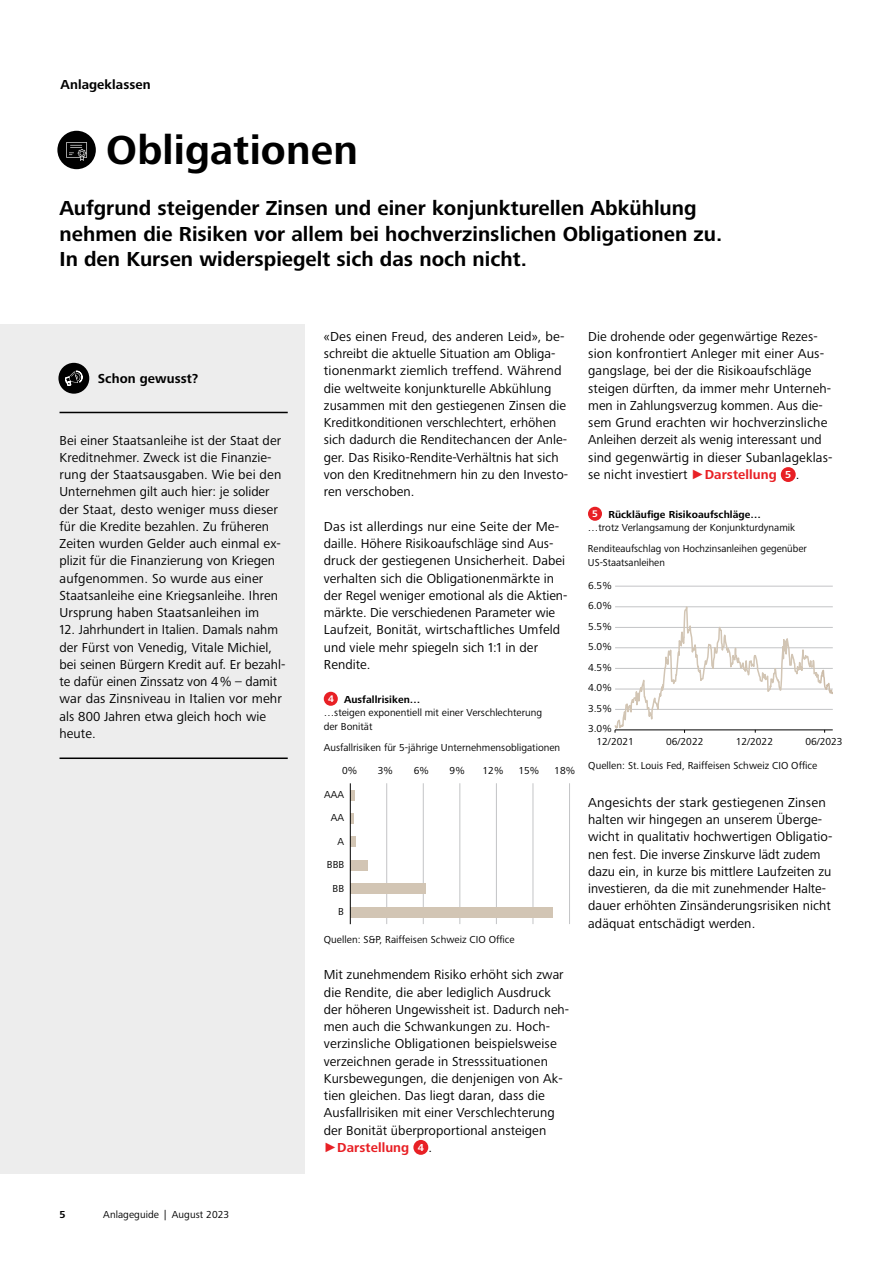
<style>
.page{position:relative;width:893px;height:1263px;background:#fff}
.page>*{position:absolute;margin:0;border:0;box-sizing:border-box;transform-origin:0 0}
.t1{font:700 42px "Frutiger Next LTW1 G";letter-spacing:.005em;color:#000}
.t2{font:700 21px/25.5px "Frutiger Next LTW1 G";color:#000}
.t3{font:13.5px/17.2px "Frutiger Next LTW1 G";letter-spacing:.005em;color:#000}
.t4{font:700 13.5px "Frutiger Next LTW1 G";letter-spacing:.005em;color:#000}
.t5{font:10.5px/13.5px "Frutiger Next LTW1 G";color:#000}
.t6{font:10.5px "Frutiger Next LTW1 G";color:#020202}
.t7{font:700 10.5px "Frutiger Next LTW1 G";color:#000}
.s1{font-weight:700;font-size:9.9px;color:#fff}
.s2{font-weight:700}
.s3{font-family:"Arial";color:#e82025}
.s4{font-weight:700;color:#e82025}
.s5{font-weight:700;font-size:10.5px;color:#fff}
</style>
<div class="page">
<div style="left:0;top:324px;width:305px;height:850px;background:#ededed"></div>
<div style="left:58px;top:363px;width:31px;height:31px;background:#000;border-radius:50%"></div>
<svg style="left:65px;top:371px;width:17px;height:15px"></svg>
<hr style="left:60px;top:412px;width:228px;height:1px;background:#000">
<div style="left:413px;top:1140px;width:15px;height:15px;background:#e82025;border-radius:50%"></div>
<div style="left:781px;top:467px;width:15px;height:15px;background:#e82025;border-radius:50%"></div>
<div style="left:57px;top:131px;width:39px;height:38px;background:#000;border-radius:50%"></div>
<svg style="left:66px;top:142px;width:21px;height:19px"></svg>
<hr style="left:60px;top:757px;width:228px;height:2px;background:#000">
<div style="left:324px;top:692px;width:14px;height:14px;background:#e82025;border-radius:50%"></div>
<hr style="left:386px;top:783px;width:1px;height:141px;background:#c3c4c6">
<hr style="left:423px;top:783px;width:1px;height:141px;background:#c3c4c6">
<hr style="left:460px;top:783px;width:1px;height:141px;background:#c3c4c6">
<hr style="left:496px;top:783px;width:1px;height:141px;background:#c3c4c6">
<hr style="left:533px;top:783px;width:1px;height:141px;background:#c3c4c6">
<hr style="left:569px;top:783px;width:1px;height:141px;background:#c3c4c6">
<hr style="left:350px;top:790px;width:4px;height:10px;background:#d2c5b4">
<hr style="left:350px;top:813px;width:4px;height:11px;background:#d2c5b4">
<div style="left:350px;top:837px;width:6px;height:10px;background:#d2c5b4"></div>
<div style="left:350px;top:907px;width:203px;height:10px;background:#d2c5b4"></div>
<div style="left:350px;top:860px;width:18px;height:11px;background:#d2c5b4"></div>
<div style="left:350px;top:883px;width:76px;height:11px;background:#d2c5b4"></div>
<hr style="left:350px;top:783px;width:1px;height:141px;background:#000">
<div style="left:588px;top:507px;width:14px;height:14px;background:#e82025;border-radius:50%"></div>
<hr style="left:615px;top:586px;width:218px;height:1px;background:#c3c4c6">
<svg style="left:615px;top:606px;width:218px;height:127px"></svg>
<p class="t4" style="left:61px;top:77px;width:92px">Anlageklassen</p>
<h1 class="t1" style="left:106px;top:126px;width:253px">Obligationen</h1>
<h2 class="t2" style="left:60px;top:196px;width:664px">Aufgrund steigender Zinsen und einer konjunkturellen Abkühlung nehmen die Risiken vor allem bei hochverzinslichen Obligationen zu.<br>In den Kursen widerspiegelt sich das noch nicht.</h2>
<p class="t4" style="left:98px;top:371px;width:102px">Schon gewusst?</p>
<p class="t3" style="left:60px;top:432px;width:223px">Bei einer Staatsanleihe ist der Staat der Kreditnehmer. Zweck ist die Finanzie&shy;rung der Staatsausgaben. Wie bei den Unternehmen gilt auch hier: je solider der Staat, desto weniger muss dieser für die Kredite bezahlen. Zu früheren Zeiten wurden Gelder auch einmal ex&shy;plizit für die Finanzierung von Kriegen aufgenommen. So wurde aus einer Staatsanleihe eine Kriegsanleihe. Ihren Ursprung haben Staatsanleihen im</p>
<p class="t3" style="left:60px;top:621px;width:227px">12. Jahrhundert in Italien. Damals nahm der Fürst von Venedig, Vitale Michiel, bei seinen Bürgern Kredit auf. Er bezahl&shy;te dafür einen Zinssatz von 4% – damit war das Zinsniveau in Italien vor mehr als 800 Jahren etwa gleich hoch wie heute.</p>
<p class="t7" style="left:60px;top:1209px;width:8px">5</p>
<p class="t5" style="left:103px;top:1208px;width:127px">Anlageguide | August 2023</p>
<p class="t3" style="left:324px;top:328px;width:245px">«Des einen Freud, des anderen Leid», be&shy;schreibt die aktuelle Situation am Obliga&shy;tionenmarkt ziemlich treffend. Während die weltweite konjunkturelle Abkühlung zusammen mit den gestiegenen Zinsen die Kreditkonditionen verschlechtert, erhöhen sich dadurch die Renditechancen der Anle&shy;ger. Das Risiko-Rendite-Verhältnis hat sich von den Kreditnehmern hin zu den Investo&shy;ren verschoben.</p>
<p class="t3" style="left:324px;top:518px;width:245px">Das ist allerdings nur eine Seite der Me&shy;daille. Höhere Risikoaufschläge sind Aus&shy;druck der gestiegenen Unsicherheit. Dabei verhalten sich die Obligationenmärkte in der Regel weniger emotional als die Aktien&shy;märkte. Die verschiedenen Parameter wie Laufzeit, Bonität, wirtschaftliches Umfeld und viele mehr spiegeln sich 1:1 in der Rendite.</p>
<p class="t5" style="left:324px;top:693px;width:220px;text-indent:4px"><span class="s1">4</span> <span class="s2">Ausfallrisiken…<br></span>…steigen exponentiell mit einer Verschlechterung der Bonität</p>
<p class="t5" style="left:342px;top:736px;width:220px;line-height:22.8px;text-indent:-18px">Ausfallrisiken für 5-jährige Unternehmensobligationen<br>0%</p>
<p class="t5" style="left:378px;top:764px;width:17px">3%</p>
<p class="t5" style="left:414px;top:764px;width:17px">6%</p>
<p class="t5" style="left:450px;top:764px;width:17px">9%</p>
<p class="t5" style="left:483px;top:764px;width:22px">12%</p>
<p class="t5" style="left:518px;top:764px;width:22px">15%</p>
<p class="t5" style="left:554px;top:764px;width:22px">18%</p>
<p class="t6" style="left:324px;top:788px;width:21px">AAA</p>
<p class="t6" style="left:331px;top:812px;width:15px">AA</p>
<p class="t6" style="left:337px;top:835px;width:8px">A</p>
<p class="t6" style="left:327px;top:859px;width:19px">BBB</p>
<p class="t6" style="left:333px;top:882px;width:13px">BB</p>
<p class="t6" style="left:338px;top:905px;width:7px">B</p>
<p class="t5" style="left:324px;top:933px;width:192px">Quellen: S&amp;P, Raiffeisen Schweiz CIO Office</p>
<p class="t3" style="left:324px;top:966px;width:247px">Mit zunehmendem Risiko erhöht sich zwar die Rendite, die aber lediglich Ausdruck der höheren Ungewissheit ist. Dadurch neh&shy;men auch die Schwankungen zu. Hoch&shy;verzinsliche Obligationen beispielsweise verzeichnen gerade in Stresssituationen Kursbewegungen, die denjenigen von Ak&shy;tien gleichen. Das liegt daran, dass die Ausfallrisiken mit einer Verschlechterung der Bonität überproportional ansteigen <span class="s3">►</span><span class="s4">Darstellung</span> <span class="s5">4</span> .</p>
<p class="t3" style="left:588px;top:328px;width:246px">Die drohende oder gegenwärtige Rezes&shy;sion konfrontiert Anleger mit einer Aus&shy;gangslage, bei der die Risikoaufschläge steigen dürften, da immer mehr Unterneh&shy;men in Zahlungsverzug kommen. Aus die&shy;sem Grund erachten wir hochverzinsliche Anleihen derzeit als wenig interessant und sind gegenwärtig in dieser Subanlageklas&shy;se nicht investiert <span class="s3">►</span><span class="s4">Darstellung</span> <span class="s5">5</span> .</p>
<p class="t5" style="left:588px;top:508px;width:209px;text-indent:4px"><span class="s1">5</span> <span class="s2">Rückläufige Risikoaufschläge…<br></span>…trotz Verlangsamung der Konjunkturdynamik</p>
<p class="t5" style="left:588px;top:542px;width:220px">Renditeaufschlag von Hochzinsanleihen gegenüber<br>US-Staatsanleihen</p>
<p class="t6" style="left:588px;top:579px;width:25px">6.5%</p>
<p class="t6" style="left:588px;top:600px;width:25px">6.0%</p>
<p class="t6" style="left:588px;top:620px;width:25px">5.5%</p>
<p class="t6" style="left:588px;top:641px;width:25px">5.0%</p>
<p class="t6" style="left:588px;top:661px;width:25px">4.5%</p>
<p class="t6" style="left:588px;top:682px;width:25px">4.0%</p>
<p class="t6" style="left:588px;top:702px;width:25px">3.5%</p>
<p class="t6" style="left:588px;top:723px;width:25px">3.0%</p>
<p class="t6" style="left:597px;top:735px;width:39px">12/2021</p>
<p class="t6" style="left:666px;top:735px;width:39px">06/2022</p>
<p class="t6" style="left:736px;top:735px;width:39px">12/2022</p>
<p class="t6" style="left:805px;top:735px;width:39px">06/2023</p>
<p class="t5" style="left:588px;top:759px;width:231px">Quellen: St. Louis Fed, Raiffeisen Schweiz CIO Office</p>
<p class="t3" style="left:588px;top:794px;width:246px">Angesichts der stark gestiegenen Zinsen halten wir hingegen an unserem Überge&shy;wicht in qualitativ hochwertigen Obligatio&shy;nen fest. Die inverse Zinskurve lädt zudem dazu ein, in kurze bis mittlere Laufzeiten zu investieren, da die mit zunehmender Halte&shy;dauer erhöhten Zinsänderungsrisiken nicht adäquat entschädigt werden.</p>
</div>
